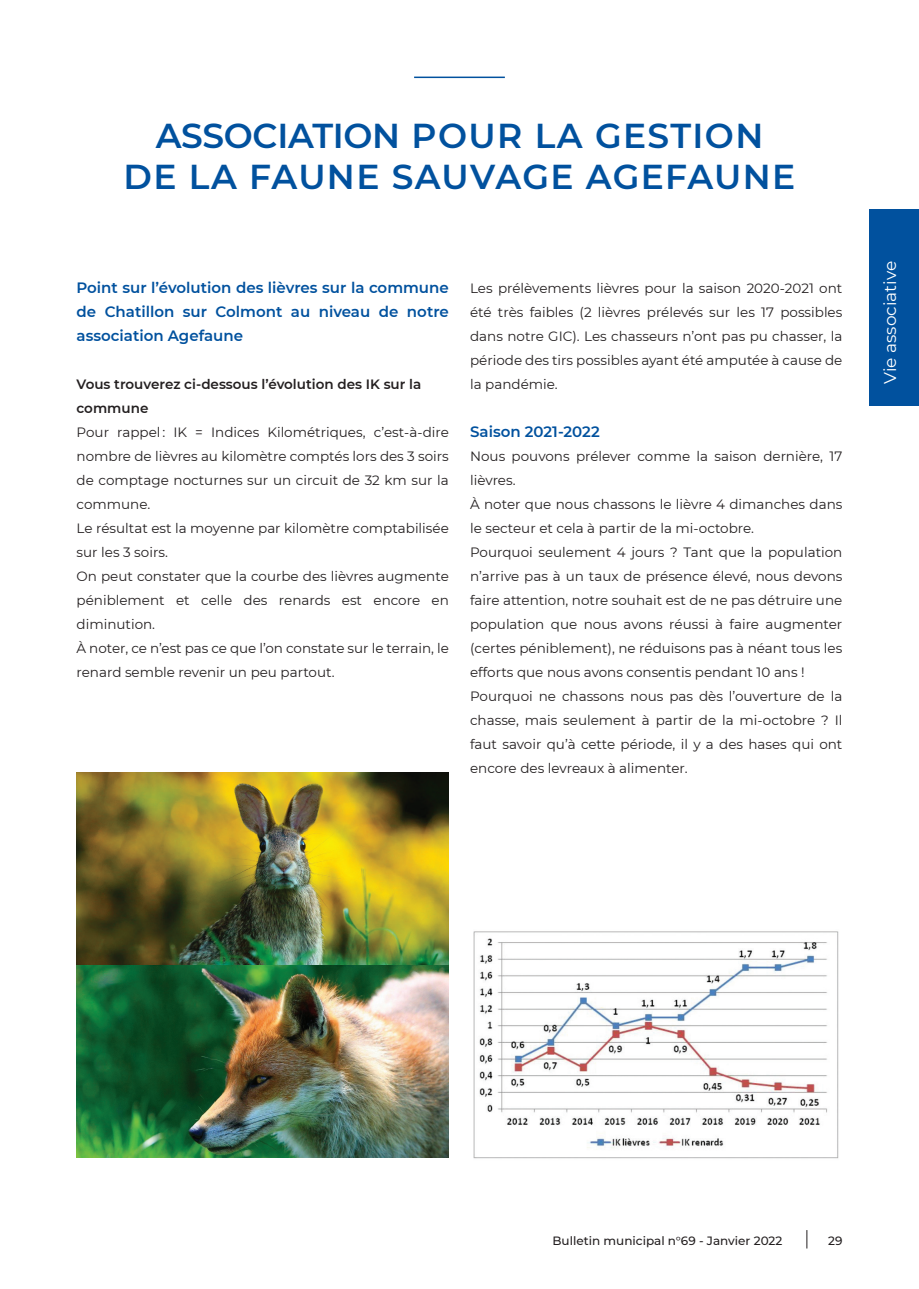
<style>
.page{position:relative;width:919px;height:1289px;background:#fff}
.page>*{position:absolute;margin:0;border:0;box-sizing:border-box;transform-origin:0 0}
.sous_titre{font:600 34.5px/41.4px "Montserrat";letter-spacing:.04em;color:#01519e;text-align:center}
.Texte{font:16.95px "Montserrat";color:#fff}
.Texte-2{font:600 15px/24px "Montserrat";color:#01519e;text-align:justify}
.Texte-3{font:13.5px/24px "Montserrat";color:#231f20;text-align:justify}
.Texte-4{font:600 13.5px/24px "Montserrat";color:#231f20}
.t1{font:500 12px "Montserrat";color:#231f20}
</style>
<div class="page">
<svg style="left:806px;top:1230px;width:1px;height:18px"></svg>
<img style="left:473px;top:931px;width:366px;height:228px">
<img style="left:77px;top:773px;width:372px;height:384px">
<hr style="left:414px;top:77px;width:91px;height:1px;background:#01519e">
<div style="left:869px;top:209px;width:49px;height:197px;background:#01519e"></div>
<p class="sous_titre" style="left:124px;top:113px;width:673px">ASSOCIATION POUR LA GESTION<br>DE LA FAUNE SAUVAGE AGEFAUNE</p>
<p class="Texte-2" style="left:77px;top:275px;width:374px">Point sur l’évolution des lièvres sur la commune de Chatillon sur Colmont au niveau de notre association Agefaune</p>
<p class="Texte-4" style="left:77px;top:371px;width:346px">Vous trouverez ci-dessous l’évolution des IK sur la commune</p>
<p class="Texte-3" style="left:77px;top:419px;width:374px">Pour rappel : IK = Indices Kilométriques, c’est-à-dire nombre de lièvres au kilomètre comptés lors des 3 soirs de comptage nocturnes sur un circuit de 32 km sur la commune.</p>
<p class="Texte-3" style="left:77px;top:515px;width:374px">Le résultat est la moyenne par kilomètre comptabilisée sur les 3 soirs.</p>
<p class="Texte-3" style="left:77px;top:563px;width:374px">On peut constater que la courbe des lièvres augmente péniblement et celle des renards est encore en diminution.</p>
<p class="Texte-3" style="left:77px;top:635px;width:374px">À noter, ce n’est pas ce que l’on constate sur le terrain, le renard semble revenir un peu partout.</p>
<p class="Texte-3" style="left:470px;top:275px;width:374px">Les prélèvements lièvres pour la saison 2020-2021 ont été très faibles (2 lièvres prélevés sur les 17 possibles dans notre GIC). Les chasseurs n’ont pas pu chasser, la période des tirs possibles ayant été amputée à cause de la pandémie.</p>
<p class="Texte-2" style="left:470px;top:419px;width:131px">Saison 2021-2022</p>
<p class="Texte-3" style="left:470px;top:443px;width:374px">Nous pouvons prélever comme la saison dernière, 17 lièvres.</p>
<p class="Texte-3" style="left:470px;top:491px;width:374px">À noter que nous chassons le lièvre 4 dimanches dans le secteur et cela à partir de la mi-octobre.</p>
<p class="Texte-3" style="left:470px;top:539px;width:374px">Pourquoi seulement 4 jours ? Tant que la population n’arrive pas à un taux de présence élevé, nous devons faire attention, notre souhait est de ne pas détruire une population que nous avons réussi à faire augmenter (certes péniblement), ne réduisons pas à néant tous les efforts que nous avons consentis pendant 10 ans !</p>
<p class="Texte-3" style="left:470px;top:683px;width:374px">Pourquoi ne chassons nous pas dès l’ouverture de la chasse, mais seulement à partir de la mi-octobre ? Il faut savoir qu’à cette période, il y a des hases qui ont encore des levreaux à alimenter.</p>
<p class="Texte" style="left:878px;top:384px;width:124px;rotate:-90deg">Vie associative</p>
<p class="t1" style="left:552px;top:1232px;width:231px">Bulletin municipal n°69 - Janvier 2022</p>
<p class="t1" style="left:828px;top:1232px;width:16px">29</p>
</div>
